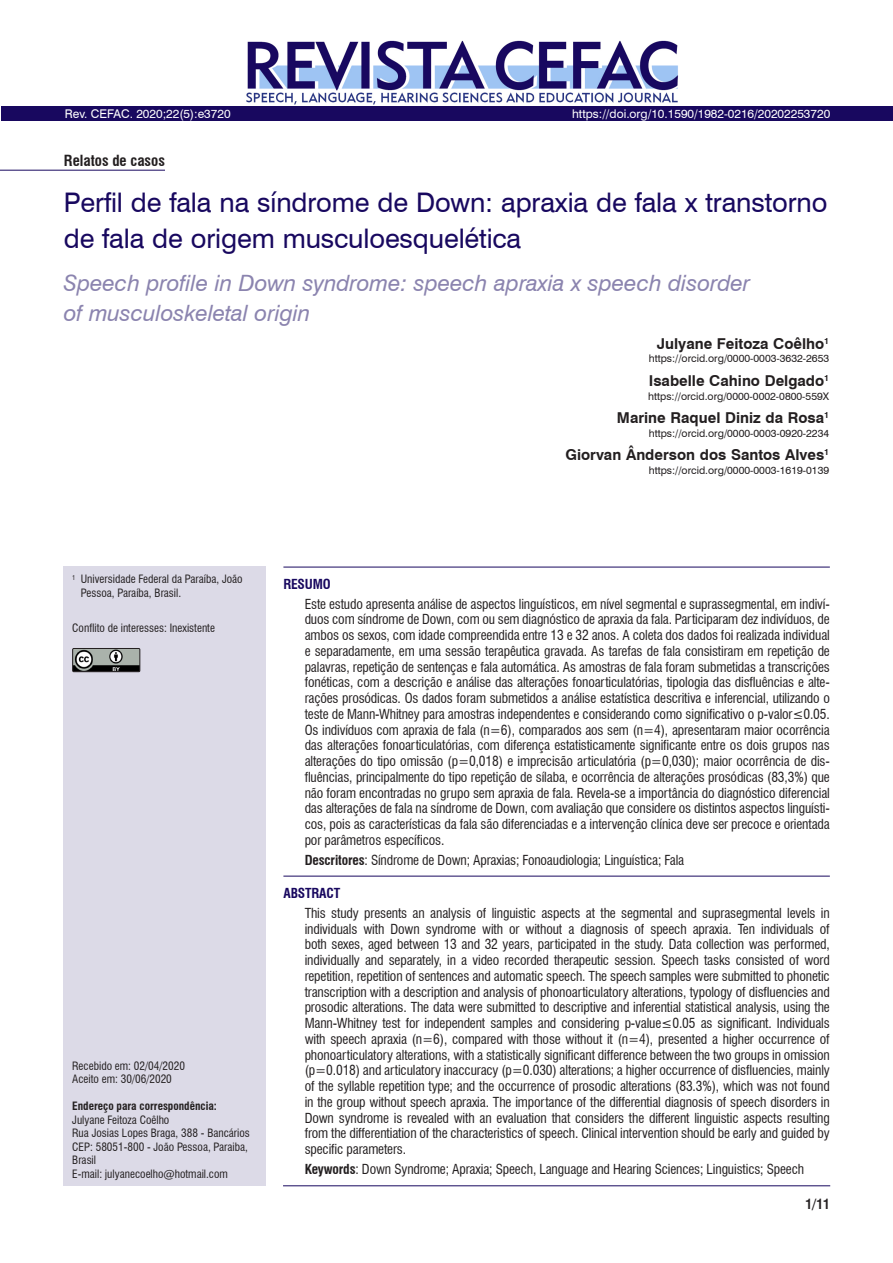
<style>
.page{position:relative;width:893px;height:1263px;background:#fff}
.page>*{position:absolute;margin:0;border:0;box-sizing:border-box;transform-origin:0 0}
.Titulo{font:27px/36px "Swiss 721 BT";letter-spacing:-.005em;color:#18085f}
.Titulo_ingles{font:italic 22.5px/30px "Swiss 721 BT";letter-spacing:-.005em;color:#8b84af}
.Autor{font:700 15px "Swiss 721 BT";color:#231f20}
.Tipo_de_artigo{font:700 condensed 15px "Swiss 721 BT";color:#231f20}
.Resumo{font:condensed 13.5px/15.8px "Swiss 721 BT";letter-spacing:-.01em;color:#231f20;text-align:justify}
.Resumo_título{font:700 condensed 13.5px "Swiss 721 BT";letter-spacing:-.01em;color:#18085f}
.Cabeço_autor_esquer{font:700 condensed 13.5px "Swiss 721 BT";color:#231f20}
.DOI_-_variável_1{font:12px "Swiss 721 BT";color:#fff}
.Legenda_bibliográfi{font:12px "Swiss 721 BT";color:#fff}
.Endereço_correspond{font:condensed 11.25px/13.5px "Swiss 721 BT";color:#231f20}
.Notas{font:condensed 11.25px/13.5px "Swiss 721 BT";color:#231f20}
.Endereço_correspond-2{font:700 condensed 11.25px "Swiss 721 BT";color:#231f20}
.ORCID{font:10.5px "Swiss 721 BT";color:#231f20}
.s1{font-weight:700}
</style>
<div class="page">
<div style="left:64px;top:566px;width:202px;height:620px;background:#dcdae7"></div>
<img style="left:74px;top:650px;width:64px;height:20px">
<div style="left:72px;top:648px;width:68px;height:24px;border:1px solid #231f20"></div>
<hr style="left:283px;top:567px;width:547px;height:1px;background:#18085f">
<hr style="left:283px;top:876px;width:547px;height:1px;background:#18085f">
<hr style="left:283px;top:1185px;width:547px;height:1px;background:#18085f">
<hr style="left:0;top:170px;width:165px;height:1px;background:#18085f">
<img style="left:246px;top:40px;width:432px;height:65px">
<div style="left:1px;top:106px;width:892px;height:15px;background:#18085f"></div>
<p class="Legenda_bibliográfi" style="left:65px;top:106px;width:167px">Rev. CEFAC. 2020;22(5):e3720</p>
<p class="DOI_-_variável_1" style="left:572px;top:106px;width:260px">https://doi.org/10.1590/1982-0216/20202253720</p>
<p class="Tipo_de_artigo" style="left:64px;top:152px;width:103px">Relatos de casos</p>
<p class="Titulo" style="left:64px;top:184px;width:765px">Perfil de fala na síndrome de Down: apraxia de fala x transtorno de fala de origem musculoesquelética</p>
<p class="Titulo_ingles" style="left:64px;top:268px;width:688px">Speech profile in Down syndrome: speech apraxia x speech disorder of musculoskeletal origin</p>
<p class="Autor" style="left:657px;top:333px;width:174px">Julyane Feitoza Coêlho<sup>1</sup></p>
<p class="ORCID" style="left:649px;top:351px;width:182px">https://orcid.org/0000-0003-3632-2653</p>
<p class="Autor" style="left:649px;top:370px;width:182px">Isabelle Cahino Delgado<sup>1</sup></p>
<p class="ORCID" style="left:648px;top:388px;width:182px">https://orcid.org/0000-0002-0800-559X</p>
<p class="Autor" style="left:617px;top:407px;width:214px">Marine Raquel Diniz da Rosa<sup>1</sup></p>
<p class="ORCID" style="left:649px;top:425px;width:182px">https://orcid.org/0000-0003-0920-2234</p>
<p class="Autor" style="left:565px;top:444px;width:265px">Giorvan Ânderson dos Santos Alves<sup>1</sup></p>
<p class="ORCID" style="left:649px;top:463px;width:182px">https://orcid.org/0000-0003-1619-0139</p>
<p class="Notas" style="left:81px;top:572px;width:163px;text-indent:-9px"><sup>1</sup> Universidade Federal da Paraíba, João<br>Pessoa, Paraíba, Brasil.</p>
<p class="Notas" style="left:72px;top:621px;width:144px">Conflito de interesses: Inexistente</p>
<p class="Endereço_correspond" style="left:72px;top:1059px;width:114px">Recebido em: 02/04/2020</p>
<p class="Endereço_correspond" style="left:72px;top:1072px;width:101px">Aceito em: 30/06/2020</p>
<p class="Endereço_correspond-2" style="left:72px;top:1099px;width:146px">Endereço para correspondência:</p>
<p class="Endereço_correspond" style="left:72px;top:1113px;width:99px">Julyane Feitoza Coêlho</p>
<p class="Endereço_correspond" style="left:72px;top:1126px;width:179px">Rua Josias Lopes Braga, 388 - Bancários</p>
<p class="Endereço_correspond" style="left:72px;top:1140px;width:177px">CEP: 58051-800 - João Pessoa, Paraiba,<br>Brasil</p>
<p class="Endereço_correspond" style="left:72px;top:1167px;width:157px">E-mail: julyanecoelho@hotmail.com</p>
<p class="Resumo_título" style="left:283px;top:576px;width:49px">RESUMO</p>
<p class="Resumo" style="left:305px;top:596px;width:527px">Este estudo apresenta análise de aspectos linguísticos, em nível segmental e suprassegmental, em indiví&shy;duos com síndrome de Down, com ou sem diagnóstico de apraxia da fala. Participaram dez indivíduos, de ambos os sexos, com idade compreendida entre 13 e 32 anos. A coleta dos dados foi realizada individual e separadamente, em uma sessão terapêutica gravada. As tarefas de fala consistiram em repetição de palavras, repetição de sentenças e fala automática. As amostras de fala foram submetidas a transcrições fonéticas, com a descrição e análise das alterações fonoarticulatórias, tipologia das disfluências e alte&shy;rações prosódicas. Os dados foram submetidos a análise estatística descritiva e inferencial, utilizando o teste de Mann-Whitney para amostras independentes e considerando como significativo o p-valor≤0.05.<br>Os indivíduos com apraxia de fala (n=6), comparados aos sem (n=4), apresentaram maior ocorrência das alterações fonoarticulatórias, com diferença estatisticamente significante entre os dois grupos nas alterações do tipo omissão (p=0,018) e imprecisão articulatória (p=0,030); maior ocorrência de dis&shy;fluências, principalmente do tipo repetição de sílaba, e ocorrência de alterações prosódicas (83,3%) que não foram encontradas no grupo sem apraxia de fala. Revela-se a importância do diagnóstico diferencial das alterações de fala na síndrome de Down, com avaliação que considere os distintos aspectos linguísti&shy;cos, pois as características da fala são diferenciadas e a intervenção clínica deve ser precoce e orientada por parâmetros específicos.</p>
<p class="Resumo" style="left:305px;top:852px;width:381px"><span class="s1">Descritores</span>: Síndrome de Down; Apraxias; Fonoaudiologia; Linguística; Fala</p>
<p class="Resumo_título" style="left:283px;top:885px;width:58px">ABSTRACT</p>
<p class="Resumo" style="left:305px;top:905px;width:527px">This study presents an analysis of linguistic aspects at the segmental and suprasegmental levels in individuals with Down syndrome with or without a diagnosis of speech apraxia. Ten individuals of both sexes, aged between 13 and 32 years, participated in the study. Data collection was performed, individually and separately, in a video recorded therapeutic session. Speech tasks consisted of word repetition, repetition of sentences and automatic speech. The speech samples were submitted to phonetic transcription with a description and analysis of phonoarticulatory alterations, typology of disfluencies and prosodic alterations. The data were submitted to descriptive and inferential statistical analysis, using the Mann-Whitney test for independent samples and considering p-value≤0.05 as significant. Individuals with speech apraxia (n=6), compared with those without it (n=4), presented a higher occurrence of phonoarticulatory alterations, with a statistically significant difference between the two groups in omission (p=0.018) and articulatory inaccuracy (p=0.030) alterations; a higher occurrence of disfluencies, mainly of the syllable repetition type; and the occurrence of prosodic alterations (83.3%), which was not found in the group without speech apraxia. The importance of the differential diagnosis of speech disorders in Down syndrome is revealed with an evaluation that considers the different linguistic aspects resulting from the differentiation of the characteristics of speech. Clinical intervention should be early and guided by specific parameters.</p>
<p class="Resumo" style="left:305px;top:1161px;width:501px"><span class="s1">Keywords</span>: Down Syndrome; Apraxia; Speech, Language and Hearing Sciences; Linguistics; Speech</p>
<p class="Cabeço_autor_esquer" style="left:805px;top:1195px;width:26px">1/11</p>
</div>
